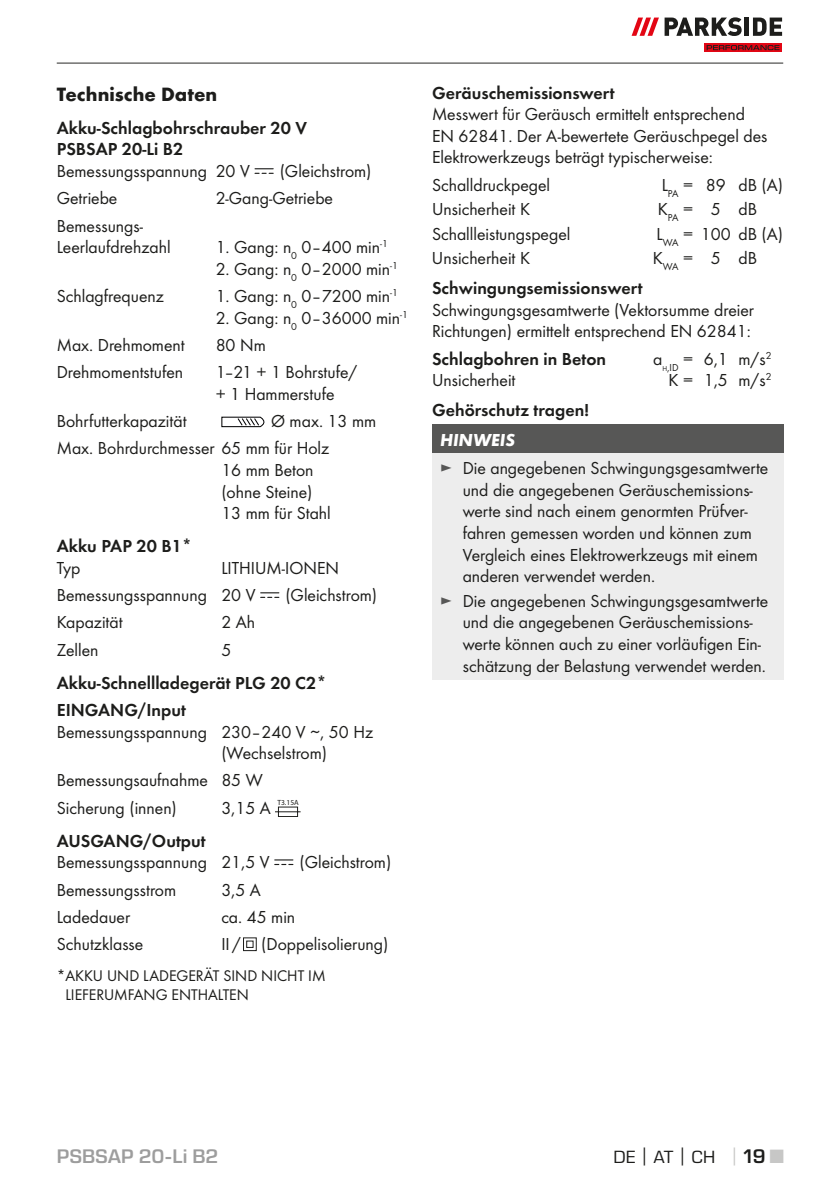
<style>
.page{position:relative;width:840px;height:1191px;background:#fff}
.page>*{position:absolute;margin:0;border:0;box-sizing:border-box;transform-origin:0 0}
.t1{font:700 20px "Futura";color:#1d1d1b}
.t2{font:600 20px "Eurostile Next LT Pro";color:#9d9d9d}
.t3{font:18px/21.6px "Futura Boo";color:#1d1d1b}
.t4{font:18px/21.6px "Futura Dem";color:#1d1d1b}
.t5{font:18px "Eurostile Next LT Pro";color:#1d1d1b}
.t6{font:italic 700 18px "Futura";color:#fff}
.t7{font:16px/19.2px "Futura Boo";color:#1d1d1b}
.t8{font:7.6px "Myriad Pro";color:#1d1d1b}
.s1{color:#575756}
.s2{font-family:"Futura";font-weight:700}
.s3{font-family:"Futura";font-weight:700;color:#c7c7c6}
.s4{font-weight:600;font-size:20px}
.s5{font-family:"Futura";font-weight:700;font-size:20px;color:#c7c7c6}
</style>
<div class="page">
<hr style="left:57px;top:62px;width:725px;height:2px;background:#70706f">
<svg style="left:704px;top:43px;width:77px;height:9px"></svg>
<svg style="left:706px;top:45px;width:73px;height:5px"></svg>
<svg style="left:631px;top:18px;width:27px;height:18px"></svg>
<svg style="left:664px;top:17px;width:77px;height:19px"></svg>
<hr style="left:744px;top:18px;width:4px;height:18px;background:#1d1d1b">
<svg style="left:753px;top:18px;width:28px;height:18px"></svg>
<svg style="left:255px;top:168px;width:18px;height:6px"></svg>
<svg style="left:221px;top:417px;width:43px;height:10px"></svg>
<svg style="left:260px;top:592px;width:19px;height:6px"></svg>
<svg style="left:275px;top:806px;width:25px;height:11px"></svg>
<svg style="left:274px;top:859px;width:19px;height:6px"></svg>
<svg style="left:243px;top:937px;width:14px;height:14px"></svg>
<div style="left:432px;top:424px;width:350px;height:29px;background:#575756"></div>
<div style="left:432px;top:453px;width:350px;height:226px;background:#ededed"></div>
<p class="t1" style="left:57px;top:82px;width:162px">Technische Daten</p>
<p class="t4" style="left:57px;top:117px;width:252px">Akku-Schlagbohrschrauber 20 V<br>PSBSAP 20-Li B2</p>
<p class="t3" style="left:57px;top:160px;width:194px">Bemessungsspannung 20 V</p>
<p class="t3" style="left:279px;top:160px;width:93px">(Gleichstrom)</p>
<p class="t3" style="left:57px;top:187px;width:62px">Getriebe</p>
<p class="t3" style="left:215px;top:187px;width:119px">2-Gang-Getriebe</p>
<p class="t3" style="left:57px;top:215px;width:115px">Bemessungs-<br>Leerlaufdrehzahl</p>
<p class="t3" style="left:215px;top:236px;width:174px">1. Gang: n<sub>0</sub> 0–400 min<sup>-1</sup></p>
<p class="t3" style="left:215px;top:258px;width:184px">2. Gang: n<sub>0</sub> 0–2000 min<sup>-1</sup></p>
<p class="t3" style="left:57px;top:285px;width:109px">Schlagfrequenz</p>
<p class="t3" style="left:215px;top:285px;width:184px">1. Gang: n<sub>0</sub> 0–7200 min<sup>-1</sup></p>
<p class="t3" style="left:215px;top:307px;width:193px">2. Gang: n<sub>0</sub> 0–36000 min<sup>-1</sup></p>
<p class="t3" style="left:57px;top:334px;width:129px">Max. Drehmoment</p>
<p class="t3" style="left:215px;top:334px;width:52px">80 Nm</p>
<p class="t3" style="left:57px;top:361px;width:128px">Drehmomentstufen</p>
<p class="t3" style="left:215px;top:361px;width:143px">1–21 + 1 Bohrstufe/ + 1 Hammerstufe</p>
<p class="t3" style="left:57px;top:410px;width:131px">Bohrfutterkapazität</p>
<p class="t3" style="left:57px;top:407px;width:321px;line-height:27.2px;text-indent:214px">Ø max. 13 mm<br>Max. Bohrdurchmesser 65 mm für Holz</p>
<p class="t3" style="left:221px;top:459px;width:111px">16 mm Beton (ohne Steine)<br>13 mm für Stahl</p>
<p class="t4" style="left:57px;top:535px;width:137px">Akku PAP 20 B1*</p>
<p class="t3" style="left:57px;top:557px;width:25px">Typ</p>
<p class="t3" style="left:57px;top:554px;width:283px;line-height:27.2px;text-indent:164px">LITHIUM-IONEN<br>Bemessungsspannung 20 V</p>
<p class="t3" style="left:285px;top:584px;width:93px">(Gleichstrom)</p>
<p class="t3" style="left:57px;top:611px;width:67px">Kapazität</p>
<p class="t3" style="left:221px;top:611px;width:35px">2 Ah</p>
<p class="t3" style="left:57px;top:639px;width:43px">Zellen</p>
<p class="t3" style="left:221px;top:639px;width:11px">5</p>
<p class="t4" style="left:57px;top:669px;width:271px;line-height:27.2px">Akku-Schnellladegerät PLG 20 C2*<br>EINGANG/Input</p>
<p class="t3" style="left:221px;top:720px;width:153px;text-indent:-164px">Bemessungsspannung 230–240 V ∼, 50 Hz (Wechselstrom)</p>
<p class="t3" style="left:57px;top:766px;width:207px;line-height:27.2px">Bemessungsaufnahme 85 W<br>Sicherung (innen)</p>
<p class="t3" style="left:221px;top:796px;width:51px">3,15 A</p>
<p class="t8" style="left:277px;top:797px;width:23px">T3.15A</p>
<p class="t4" style="left:57px;top:829px;width:150px">AUSGANG/Output</p>
<p class="t3" style="left:57px;top:851px;width:214px">Bemessungsspannung 21,5 V</p>
<p class="t3" style="left:299px;top:851px;width:93px">(Gleichstrom)</p>
<p class="t3" style="left:57px;top:878px;width:121px">Bemessungsstrom</p>
<p class="t3" style="left:221px;top:878px;width:41px">3,5 A</p>
<p class="t3" style="left:57px;top:906px;width:75px">Ladedauer</p>
<p class="t3" style="left:221px;top:906px;width:75px">ca. 45 min</p>
<p class="t3" style="left:57px;top:933px;width:88px">Schutzklasse</p>
<p class="t3" style="left:221px;top:933px;width:168px">II / (Doppelisolierung)</p>
<p class="t7" style="left:65px;top:965px;width:261px;text-indent:-9px">*AKKU UND LADEGERÄT SIND NICHT IM<br>LIEFERUMFANG ENTHALTEN</p>
<p class="t4" style="left:432px;top:82px;width:184px">Geräuschemissionswert</p>
<p class="t3" style="left:432px;top:103px;width:337px">Messwert für Geräusch ermittelt entsprechend<br>EN 62841. Der A-bewertete Geräuschpegel des<br>Elektrowerkzeugs beträgt typischerweise:</p>
<p class="t3" style="left:432px;top:174px;width:120px">Schalldruckpegel</p>
<p class="t3" style="left:661px;top:174px;width:123px">L<sub>PA</sub> = 89 dB (A)</p>
<p class="t3" style="left:432px;top:198px;width:99px">Unsicherheit K</p>
<p class="t3" style="left:657px;top:198px;width:100px">K<sub>PA</sub> = 5 dB</p>
<p class="t3" style="left:432px;top:223px;width:140px">Schallleistungspegel</p>
<p class="t3" style="left:656px;top:223px;width:128px">L<sub>WA</sub> = 100 dB (A)</p>
<p class="t3" style="left:432px;top:247px;width:99px">Unsicherheit K</p>
<p class="t3" style="left:652px;top:247px;width:106px">K<sub>WA</sub> = 5 dB</p>
<p class="t4" style="left:432px;top:277px;width:212px">Schwingungsemissionswert</p>
<p class="t3" style="left:432px;top:299px;width:323px">Schwingungsgesamtwerte (Vektorsumme dreier<br>Richtungen) ermittelt entsprechend EN 62841:</p>
<p class="t4" style="left:432px;top:348px;width:176px">Schlagbohren in Beton</p>
<p class="t3" style="left:652px;top:348px;width:120px">a<sub>h</sub><sub>,ID</sub> = 6,1 m/s<sup>2</sup></p>
<p class="t3" style="left:432px;top:369px;width:85px">Unsicherheit</p>
<p class="t3" style="left:668px;top:369px;width:104px">K = 1,5 m/s<sup>2</sup></p>
<p class="t4" style="left:432px;top:399px;width:158px">Gehörschutz tragen!</p>
<p class="t6" style="left:440px;top:428px;width:76px">HINWEIS</p>
<p class="t3" style="left:462px;top:457px;width:307px;text-indent:-23px"><span class="s1">►</span> Die angegebenen Schwingungsgesamtwerte und die angegebenen Geräuschemissions&shy;werte sind nach einem genormten Prüfver&shy;fahren gemessen worden und können zum Vergleich eines Elektrowerkzeugs mit einem anderen verwendet werden.</p>
<p class="t3" style="left:462px;top:590px;width:307px;text-indent:-23px"><span class="s1">►</span> Die angegebenen Schwingungsgesamtwerte und die angegebenen Geräuschemissions&shy;werte können auch zu einer vorläufigen Ein&shy;schätzung der Belastung verwendet werden.</p>
<p class="t2" style="left:57px;top:1144px;width:163px">PSBSAP 20-Li B2</p>
<p class="t5" style="left:613px;top:1146px;width:171px">DE<span class="s2">│</span>AT<span class="s2">│</span>CH <span class="s3">│</span><span class="s4">19</span> <span class="s5">■</span></p>
</div>
